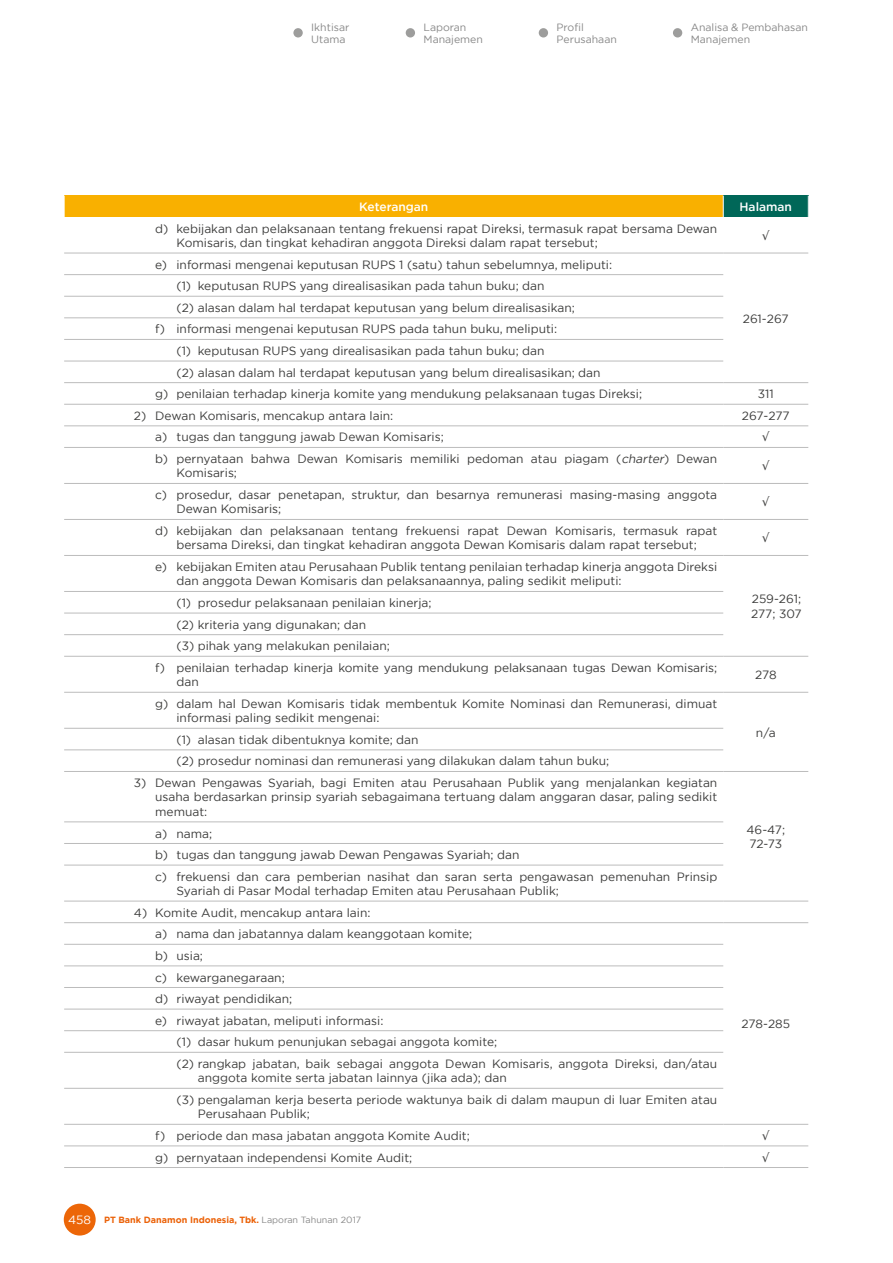
<style>
.page{position:relative;width:893px;height:1263px;background:#fff}
.page>*{position:absolute;margin:0;border:0;box-sizing:border-box;transform-origin:0 0}
.t1{font:12px/14.4px "Gotham";color:#3c3c3b}
.t2{font:500 12px "Gotham";color:#fff}
.t3{font:10.5px/12.6px "Gotham";color:#878787}
.t4{font:700 9px "Gotham";color:#eb6209}
.s1{font-style:italic}
.s2{font-weight:400;font-size:12px;color:#fff}
.s3{font-weight:400;color:#878787}
</style>
<div class="page">
<div style="left:406px;top:28px;width:9px;height:10px;background:#9d9d9c;border-radius:50%"></div>
<div style="left:539px;top:28px;width:9px;height:10px;background:#9d9d9c;border-radius:50%"></div>
<div style="left:673px;top:28px;width:9px;height:10px;background:#9d9d9c;border-radius:50%"></div>
<div style="left:293px;top:28px;width:10px;height:10px;background:#9d9d9c;border-radius:50%"></div>
<div style="left:64px;top:1204px;width:32px;height:31px;background:#ec6608;border-radius:50%"></div>
<div style="left:64px;top:196px;width:659px;height:21px;background:#f9b000"></div>
<div style="left:723px;top:196px;width:85px;height:21px;background:#006758"></div>
<svg style="left:64px;top:196px;width:1px;height:21px"></svg>
<svg style="left:723px;top:196px;width:1px;height:21px"></svg>
<svg style="left:808px;top:196px;width:1px;height:21px"></svg>
<hr style="left:64px;top:253px;width:659px;height:1px;background:#bcbcbc">
<hr style="left:723px;top:253px;width:85px;height:1px;background:#bcbcbc">
<hr style="left:64px;top:274px;width:659px;height:1px;background:#bcbcbc">
<hr style="left:64px;top:296px;width:659px;height:1px;background:#bcbcbc">
<hr style="left:64px;top:318px;width:659px;height:1px;background:#bcbcbc">
<hr style="left:64px;top:339px;width:659px;height:1px;background:#bcbcbc">
<hr style="left:64px;top:361px;width:659px;height:1px;background:#bcbcbc">
<hr style="left:64px;top:382px;width:659px;height:1px;background:#bcbcbc">
<hr style="left:723px;top:382px;width:85px;height:1px;background:#bcbcbc">
<hr style="left:64px;top:404px;width:659px;height:1px;background:#bcbcbc">
<hr style="left:723px;top:404px;width:85px;height:1px;background:#bcbcbc">
<hr style="left:64px;top:426px;width:659px;height:1px;background:#bcbcbc">
<hr style="left:723px;top:426px;width:85px;height:1px;background:#bcbcbc">
<hr style="left:64px;top:447px;width:659px;height:1px;background:#bcbcbc">
<hr style="left:723px;top:447px;width:85px;height:1px;background:#bcbcbc">
<hr style="left:64px;top:483px;width:659px;height:1px;background:#bcbcbc">
<hr style="left:723px;top:483px;width:85px;height:1px;background:#bcbcbc">
<hr style="left:64px;top:519px;width:659px;height:1px;background:#bcbcbc">
<hr style="left:723px;top:519px;width:85px;height:1px;background:#bcbcbc">
<hr style="left:64px;top:555px;width:659px;height:1px;background:#bcbcbc">
<hr style="left:723px;top:555px;width:85px;height:1px;background:#bcbcbc">
<hr style="left:64px;top:591px;width:659px;height:1px;background:#bcbcbc">
<hr style="left:64px;top:613px;width:659px;height:1px;background:#bcbcbc">
<hr style="left:64px;top:634px;width:659px;height:1px;background:#bcbcbc">
<hr style="left:64px;top:656px;width:659px;height:1px;background:#bcbcbc">
<hr style="left:723px;top:656px;width:85px;height:1px;background:#bcbcbc">
<hr style="left:64px;top:692px;width:659px;height:1px;background:#bcbcbc">
<hr style="left:723px;top:692px;width:85px;height:1px;background:#bcbcbc">
<hr style="left:64px;top:728px;width:659px;height:1px;background:#bcbcbc">
<hr style="left:64px;top:750px;width:659px;height:1px;background:#bcbcbc">
<hr style="left:64px;top:771px;width:659px;height:1px;background:#bcbcbc">
<hr style="left:723px;top:771px;width:85px;height:1px;background:#bcbcbc">
<hr style="left:64px;top:822px;width:659px;height:1px;background:#bcbcbc">
<hr style="left:64px;top:843px;width:659px;height:1px;background:#bcbcbc">
<hr style="left:64px;top:865px;width:659px;height:1px;background:#bcbcbc">
<hr style="left:64px;top:901px;width:659px;height:1px;background:#bcbcbc">
<hr style="left:723px;top:901px;width:85px;height:1px;background:#bcbcbc">
<hr style="left:64px;top:922px;width:659px;height:1px;background:#bcbcbc">
<hr style="left:723px;top:922px;width:85px;height:1px;background:#bcbcbc">
<hr style="left:64px;top:944px;width:659px;height:1px;background:#bcbcbc">
<hr style="left:64px;top:966px;width:659px;height:1px;background:#bcbcbc">
<hr style="left:64px;top:987px;width:659px;height:1px;background:#bcbcbc">
<hr style="left:64px;top:1009px;width:659px;height:1px;background:#bcbcbc">
<hr style="left:64px;top:1030px;width:659px;height:1px;background:#bcbcbc">
<hr style="left:64px;top:1052px;width:659px;height:1px;background:#bcbcbc">
<hr style="left:64px;top:1088px;width:659px;height:1px;background:#bcbcbc">
<hr style="left:64px;top:1124px;width:659px;height:1px;background:#bcbcbc">
<hr style="left:723px;top:1124px;width:85px;height:1px;background:#bcbcbc">
<hr style="left:64px;top:1146px;width:659px;height:1px;background:#bcbcbc">
<hr style="left:723px;top:1146px;width:85px;height:1px;background:#bcbcbc">
<hr style="left:64px;top:1167px;width:659px;height:1px;background:#bcbcbc">
<hr style="left:723px;top:1167px;width:85px;height:1px;background:#bcbcbc">
<p class="t3" style="left:311px;top:20px;width:40px">Ikhtisar<br>Utama</p>
<p class="t3" style="left:424px;top:20px;width:61px">Laporan<br>Manajemen</p>
<p class="t3" style="left:557px;top:20px;width:62px">Profil<br>Perusahaan</p>
<p class="t3" style="left:691px;top:20px;width:119px">Analisa &amp; Pembahasan<br>Manajemen</p>
<p class="t2" style="left:359px;top:199px;width:71px">Keterangan</p>
<p class="t2" style="left:739px;top:199px;width:54px">Halaman</p>
<p class="t1" style="left:176px;top:221px;width:542px;text-indent:-21px">d) kebijakan dan pelaksanaan tentang frekuensi rapat Direksi, termasuk rapat bersama Dewan<br>Komisaris, dan tingkat kehadiran anggota Direksi dalam rapat tersebut;</p>
<p class="t1" style="left:155px;top:257px;width:458px">e) informasi mengenai keputusan RUPS 1 (satu) tahun sebelumnya, meliputi:</p>
<p class="t1" style="left:176px;top:278px;width:370px">(1) keputusan RUPS yang direalisasikan pada tahun buku; dan</p>
<p class="t1" style="left:176px;top:300px;width:400px">(2) alasan dalam hal terdapat keputusan yang belum direalisasikan;</p>
<p class="t1" style="left:155px;top:322px;width:403px">f) informasi mengenai keputusan RUPS pada tahun buku, meliputi:</p>
<p class="t1" style="left:176px;top:343px;width:370px">(1) keputusan RUPS yang direalisasikan pada tahun buku; dan</p>
<p class="t1" style="left:176px;top:365px;width:426px">(2) alasan dalam hal terdapat keputusan yang belum direalisasikan; dan</p>
<p class="t1" style="left:155px;top:386px;width:488px">g) penilaian terhadap kinerja komite yang mendukung pelaksanaan tugas Direksi;</p>
<p class="t1" style="left:758px;top:386px;width:17px">311</p>
<p class="t1" style="left:134px;top:408px;width:261px">2) Dewan Komisaris, mencakup antara lain:</p>
<p class="t1" style="left:742px;top:408px;width:49px">267-277</p>
<p class="t1" style="left:155px;top:430px;width:290px">a) tugas dan tanggung jawab Dewan Komisaris;</p>
<p class="t1" style="left:176px;top:451px;width:542px;text-indent:-21px">b) pernyataan bahwa Dewan Komisaris memiliki pedoman atau piagam (<span class="s1">charter</span>) Dewan<br>Komisaris;</p>
<p class="t1" style="left:176px;top:487px;width:542px;text-indent:-21px">c) prosedur, dasar penetapan, struktur, dan besarnya remunerasi masing-masing anggota<br>Dewan Komisaris;</p>
<p class="t1" style="left:155px;top:523px;width:564px;text-align:center">d) kebijakan dan pelaksanaan tentang frekuensi rapat Dewan Komisaris, termasuk rapat bersama Direksi, dan tingkat kehadiran anggota Dewan Komisaris dalam rapat tersebut;</p>
<p class="t1" style="left:176px;top:559px;width:542px;text-indent:-21px">e) kebijakan Emiten atau Perusahaan Publik tentang penilaian terhadap kinerja anggota Direksi dan anggota Dewan Komisaris dan pelaksanaannya, paling sedikit meliputi:</p>
<p class="t1" style="left:751px;top:592px;width:52px">259-261;<br>277; 307</p>
<p class="t1" style="left:743px;top:311px;width:47px">261-267</p>
<p class="t1" style="left:176px;top:595px;width:257px">(1) prosedur pelaksanaan penilaian kinerja;</p>
<p class="t1" style="left:176px;top:617px;width:191px">(2) kriteria yang digunakan; dan</p>
<p class="t1" style="left:176px;top:638px;width:215px">(3) pihak yang melakukan penilaian;</p>
<p class="t1" style="left:155px;top:660px;width:564px">f) penilaian terhadap kinerja komite yang mendukung pelaksanaan tugas Dewan Komisaris;</p>
<p class="t1" style="left:176px;top:674px;width:24px">dan</p>
<p class="t1" style="left:755px;top:667px;width:23px">278</p>
<p class="t1" style="left:176px;top:696px;width:542px;text-indent:-21px">g) dalam hal Dewan Komisaris tidak membentuk Komite Nominasi dan Remunerasi, dimuat informasi paling sedikit mengenai:</p>
<p class="t1" style="left:176px;top:728px;width:434px;line-height:21.6px">(1) alasan tidak dibentuknya komite; dan<br>(2) prosedur nominasi dan remunerasi yang dilakukan dalam tahun buku;</p>
<p class="t1" style="left:155px;top:775px;width:564px;text-align:justify;text-indent:-21px">3) Dewan Pengawas Syariah, bagi Emiten atau Perusahaan Publik yang menjalankan kegiatan usaha berdasarkan prinsip syariah sebagaimana tertuang dalam anggaran dasar, paling sedikit memuat:</p>
<p class="t1" style="left:155px;top:822px;width:564px;line-height:21.6px">a) nama;<br>b) tugas dan tanggung jawab Dewan Pengawas Syariah; dan<br>c) frekuensi dan cara pemberian nasihat dan saran serta pengawasan pemenuhan Prinsip</p>
<p class="t1" style="left:176px;top:883px;width:384px">Syariah di Pasar Modal terhadap Emiten atau Perusahaan Publik;</p>
<p class="t1" style="left:155px;top:901px;width:319px;line-height:21.6px;text-indent:-21px">4) Komite Audit, mencakup antara lain:<br>a) nama dan jabatannya dalam keanggotaan komite;</p>
<p class="t1" style="left:155px;top:948px;width:49px">b) usia;</p>
<p class="t1" style="left:155px;top:970px;width:131px">c) kewarganegaraan;</p>
<p class="t1" style="left:155px;top:991px;width:139px">d) riwayat pendidikan;</p>
<p class="t1" style="left:155px;top:1013px;width:230px">e) riwayat jabatan, meliputi informasi:</p>
<p class="t1" style="left:176px;top:1034px;width:322px">(1) dasar hukum penunjukan sebagai anggota komite;</p>
<p class="t1" style="left:176px;top:1056px;width:542px">(2) rangkap jabatan, baik sebagai anggota Dewan Komisaris, anggota Direksi, dan/atau</p>
<p class="t1" style="left:176px;top:1067px;width:542px;line-height:21.6px;text-indent:21px">anggota komite serta jabatan lainnya (jika ada); dan<br>(3) pengalaman kerja beserta periode waktunya baik di dalam maupun di luar Emiten atau</p>
<p class="t1" style="left:155px;top:1103px;width:316px;line-height:21.6px;text-indent:43px">Perusahaan Publik;<br>f) periode dan masa jabatan anggota Komite Audit;</p>
<p class="t1" style="left:155px;top:1150px;width:258px">g) pernyataan independensi Komite Audit;</p>
<p class="t4" style="left:68px;top:1214px;width:294px"><span class="s2">458</span> PT Bank Danamon Indonesia, Tbk. <span class="s3">Laporan Tahunan 2017</span></p>
<p class="t1" style="left:756px;top:725px;width:21px">n/a</p>
<p class="t1" style="left:746px;top:822px;width:40px">46-47;<br>72-73</p>
<p class="t1" style="left:741px;top:1016px;width:50px">278-285</p>
</div>
